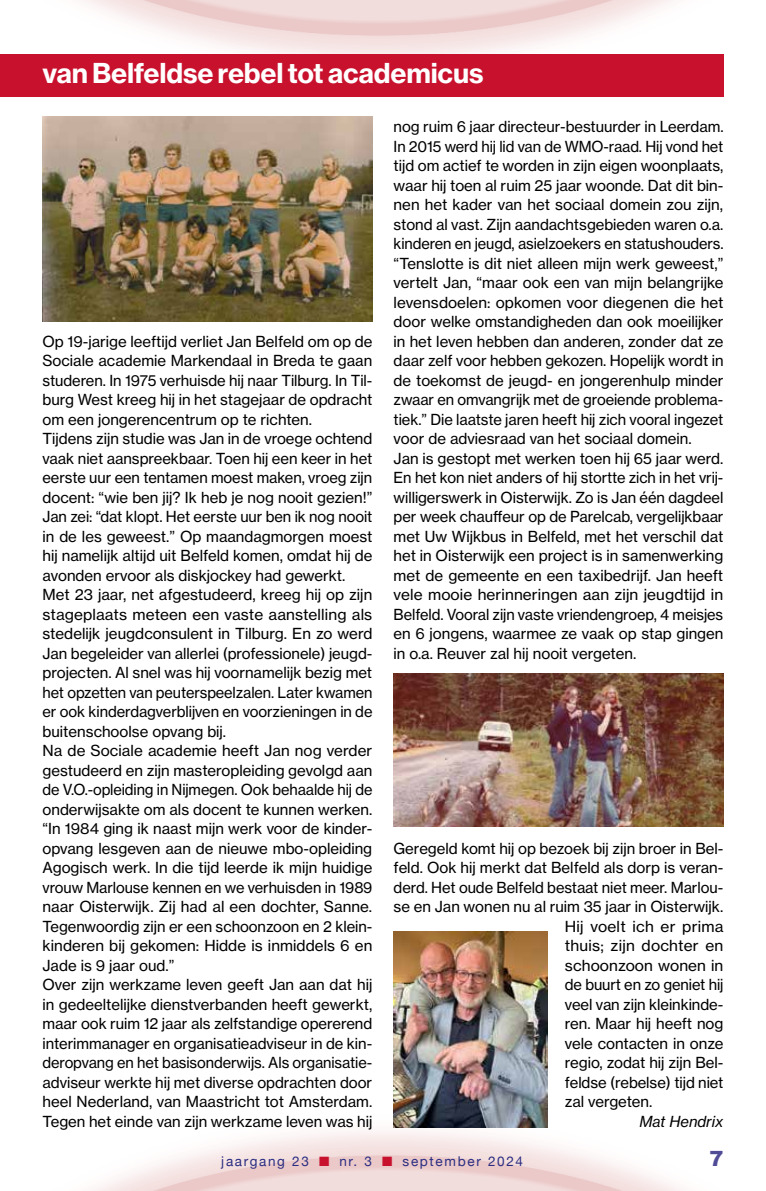
<style>
.page{position:relative;width:766px;height:1191px;background:#fff}
.page>*{position:absolute;margin:0;border:0;box-sizing:border-box;transform-origin:0 0}
.t1{font:27px "N Haas Grotesk TX Pro 75 Bd";letter-spacing:-.01em;color:#fff}
.t2{font:900 21px "Arial";color:#4f4b96}
.t3{font:15px/19.5px "N Haas Grotesk TX Pro 55 Rg";color:#000}
.t4{font:15px "N Haas Grotesk TX Pro 56 It";color:#000}
.t5{font:13.5px "Helvetica Neue";letter-spacing:.125em;color:#2a2d82}
.s1{color:#c8112d}
</style>
<div class="page">
<img style="left:93px;top:1109px;width:589px;height:82px">
<img style="left:84px;top:0;width:640px;height:82px">
<div style="left:0;top:54px;width:723px;height:43px;background:#c8112d"></div>
<img style="left:43px;top:117px;width:329px;height:205px">
<img style="left:393px;top:674px;width:330px;height:152px">
<img style="left:393px;top:931px;width:154px;height:196px">
<h1 class="t1" style="left:42px;top:56px;width:442px">van Belfeldse rebel tot academicus</h1>
<p class="t3" style="left:393px;top:117px;width:331px">nog ruim 6 jaar directeur-bestuurder in Leerdam.<br>In 2015 werd hij lid van de WMO-raad. Hij vond het tijd om actief te worden in zijn eigen woonplaats, waar hij toen al ruim 25 jaar woonde. Dat dit bin&shy;nen het kader van het sociaal domein zou zijn, stond al vast. Zijn aandachtsgebieden waren o.a. kinderen en jeugd, asielzoekers en statushouders. “Tenslotte is dit niet alleen mijn werk geweest,” vertelt Jan, “maar ook een van mijn belangrijke levensdoelen: opkomen voor diegenen die het door welke omstandigheden dan ook moeilijker in het leven hebben dan anderen, zonder dat ze daar zelf voor hebben gekozen. Hopelijk wordt in de toekomst de jeugd- en jongerenhulp minder zwaar en omvangrijk met de groeiende problema&shy;tiek.” Die laatste jaren heeft hij zich vooral ingezet voor de adviesraad van het sociaal domein.<br>Jan is gestopt met werken toen hij 65 jaar werd.<br>En het kon niet anders of hij stortte zich in het vrij&shy;willigerswerk in Oisterwijk. Zo is Jan één dagdeel per week chauffeur op de Parelcab, vergelijkbaar met Uw Wijkbus in Belfeld, met het verschil dat het in Oisterwijk een project is in samenwerking met de gemeente en een taxibedrijf. Jan heeft vele mooie herinneringen aan zijn jeugdtijd in Belfeld. Vooral zijn vaste vriendengroep, 4 meisjes en 6 jongens, waarmee ze vaak op stap gingen in o.a. Reuver zal hij nooit vergeten.</p>
<p class="t3" style="left:43px;top:331px;width:331px">Op 19-jarige leeftijd verliet Jan Belfeld om op de Sociale academie Markendaal in Breda te gaan studeren. In 1975 verhuisde hij naar Tilburg. In Til&shy;burg West kreeg hij in het stagejaar de opdracht om een jongerencentrum op te richten.<br>Tijdens zijn studie was Jan in de vroege ochtend vaak niet aanspreekbaar. Toen hij een keer in het eerste uur een tentamen moest maken, vroeg zijn docent: “wie ben jij? Ik heb je nog nooit gezien!” Jan zei: “dat klopt. Het eerste uur ben ik nog nooit in de les geweest.” Op maandagmorgen moest hij namelijk altijd uit Belfeld komen, omdat hij de avonden ervoor als diskjockey had gewerkt.<br>Met 23 jaar, net afgestudeerd, kreeg hij op zijn stageplaats meteen een vaste aanstelling als stedelijk jeugdconsulent in Tilburg. En zo werd Jan begeleider van allerlei (professionele) jeugd&shy;projecten. Al snel was hij voornamelijk bezig met het opzetten van peuterspeelzalen. Later kwamen er ook kinderdagverblijven en voorzieningen in de buitenschoolse opvang bij.<br>Na de Sociale academie heeft Jan nog verder gestudeerd en zijn masteropleiding gevolgd aan de V.O.-opleiding in Nijmegen. Ook behaalde hij de onderwijsakte om als docent te kunnen werken. “In 1984 ging ik naast mijn werk voor de kinder&shy;opvang lesgeven aan de nieuwe mbo-opleiding Agogisch werk. In die tijd leerde ik mijn huidige vrouw Marlouse kennen en we verhuisden in 1989 naar Oisterwijk. Zij had al een dochter, Sanne.<br>Tegenwoordig zijn er een schoonzoon en 2 klein&shy;kinderen bij gekomen: Hidde is inmiddels 6 en Jade is 9 jaar oud.”<br>Over zijn werkzame leven geeft Jan aan dat hij in gedeeltelijke dienstverbanden heeft gewerkt, maar ook ruim 12 jaar als zelfstandige opererend interimmanager en organisatieadviseur in de kin&shy;deropvang en het basisonderwijs. Als organisatie&shy;adviseur werkte hij met diverse opdrachten door heel Nederland, van Maastricht tot Amsterdam.<br>Tegen het einde van zijn werkzame leven was hij</p>
<p class="t3" style="left:393px;top:838px;width:331px">Geregeld komt hij op bezoek bij zijn broer in Bel-</p>
<p class="t3" style="left:393px;top:858px;width:331px">feld. Ook hij merkt dat Belfeld als dorp is veran-</p>
<p class="t3" style="left:393px;top:877px;width:331px">derd. Het oude Belfeld bestaat niet meer. Marlou-</p>
<p class="t3" style="left:393px;top:897px;width:331px">se en Jan wonen nu al ruim 35 jaar in Oisterwijk.</p>
<p class="t3" style="left:564px;top:916px;width:160px">Hij voelt ich er prima</p>
<p class="t3" style="left:564px;top:936px;width:160px">thuis; zijn dochter en</p>
<p class="t3" style="left:564px;top:955px;width:160px">schoonzoon wonen in</p>
<p class="t3" style="left:564px;top:975px;width:160px">de buurt en zo geniet hij</p>
<p class="t3" style="left:564px;top:994px;width:160px">veel van zijn kleinkinde-</p>
<p class="t3" style="left:564px;top:1014px;width:160px">ren. Maar hij heeft nog</p>
<p class="t3" style="left:564px;top:1033px;width:160px">vele contacten in onze</p>
<p class="t3" style="left:564px;top:1053px;width:160px">regio, zodat hij zijn Bel-</p>
<p class="t3" style="left:564px;top:1072px;width:160px">feldse (rebelse) tijd niet</p>
<p class="t3" style="left:564px;top:1092px;width:89px">zal vergeten.</p>
<p class="t4" style="left:639px;top:1112px;width:85px">Mat Hendrix</p>
<p class="t5" style="left:221px;top:1151px;width:303px">jaargang 23 <span class="s1">■</span> nr. 3 <span class="s1">■</span> september 2024</p>
<h2 class="t2" style="left:709px;top:1143px;width:16px">7</h2>
</div>
